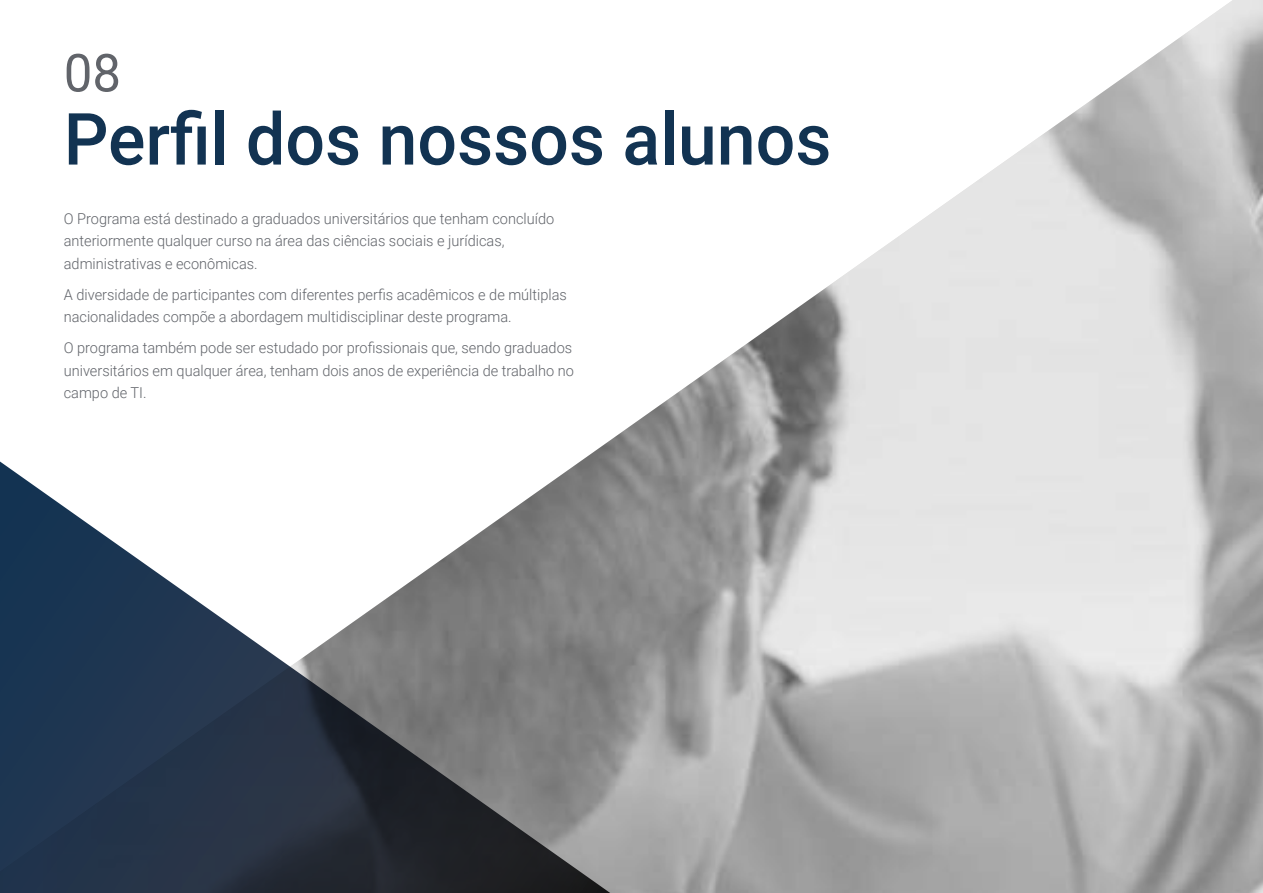
<style>
.page{position:relative;width:1263px;height:893px;background:#fff}
.page>*{position:absolute;margin:0;border:0;box-sizing:border-box;transform-origin:0 0}
.t1{font:500 72px "Roboto";color:#123352}
.t2{font:52.5px "Roboto";color:#61646a}
.t3{font:300 15px/22.5px "Roboto";color:#61646a}
</style>
<div class="page">
<img style="left:602px;top:0;width:661px;height:893px">
<svg style="left:0;top:446px;width:640px;height:447px"></svg>
<h2 class="t2" style="left:64px;top:36px;width:59px">08</h2>
<h1 class="t1" style="left:64px;top:89px;width:769px">Perfil dos nossos alunos</h1>
<p class="t3" style="left:64px;top:207px;width:492px">O Programa está destinado a graduados universitários que tenham concluído anteriormente qualquer curso na área das ciências sociais e jurídicas, administrativas e econômicas.</p>
<p class="t3" style="left:64px;top:283px;width:505px">A diversidade de participantes com diferentes perfis acadêmicos e de múltiplas nacionalidades compõe a abordagem multidisciplinar deste programa.</p>
<p class="t3" style="left:64px;top:336px;width:512px;text-align:justify">O programa também pode ser estudado por profissionais que, sendo graduados universitários em qualquer área, tenham dois anos de experiência de trabalho no campo de TI.</p>
</div>
